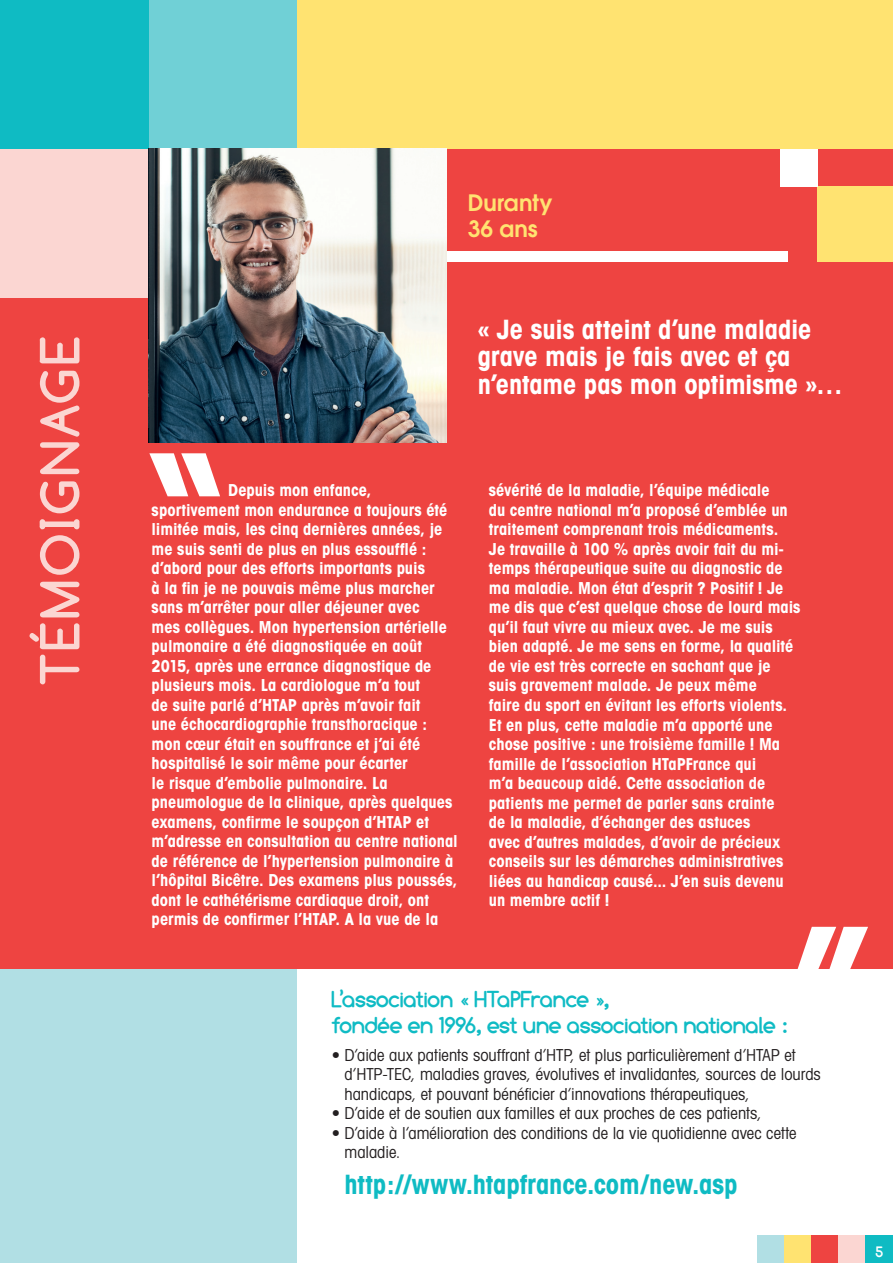
<style>
.page{position:relative;width:893px;height:1263px;background:#b1dfe4}
.page>*{position:absolute;margin:0;border:0;box-sizing:border-box;transform-origin:0 0}
.t1{font:700 condensed 172.05px "Avant Garde";color:#fff}
.t2{font:700 54.15px "Comfortaa";letter-spacing:.065em;color:#fbd6d2}
.t3{font:700 condensed 26.7px/27.3px "Avant Garde";letter-spacing:-.005em;color:#fff}
.t4{font:700 condensed 26.7px "Avant Garde";color:#0fbbc3}
.t5{font:700 22.5px/25.5px "Comfortaa";letter-spacing:-.005em;color:#0fbbc4}
.t6{font:600 22.5px/25.5px "Avant Garde";color:#ffe371}
.t7{font:700 condensed 16.5px/19.5px "Avant Garde";color:#fff}
.t8{font:condensed 16.5px/19.5px "Avant Garde";color:#231f20}
.t9{font:700 15px "Comfortaa";color:#fff}
</style>
<div class="page">
<div style="left:0;top:0;width:149px;height:148px;background:#0fbbc3"></div>
<div style="left:149px;top:0;width:149px;height:148px;background:#70d0d6"></div>
<div style="left:298px;top:148px;width:595px;height:1115px;background:#fff"></div>
<div style="left:757px;top:1236px;width:27px;height:27px;background:#b1dfe4"></div>
<div style="left:784px;top:1236px;width:27px;height:27px;background:#ffe371"></div>
<div style="left:811px;top:1236px;width:28px;height:27px;background:#ee4441"></div>
<div style="left:839px;top:1236px;width:27px;height:27px;background:#fbd6d2"></div>
<div style="left:866px;top:1236px;width:27px;height:27px;background:#0fbbc3"></div>
<div style="left:0;top:149px;width:893px;height:819px;background:#ee4441"></div>
<div style="left:817px;top:186px;width:76px;height:76px;background:#ffe371"></div>
<div style="left:780px;top:149px;width:37px;height:37px;background:#fff"></div>
<div style="left:139px;top:251px;width:648px;height:11px;background:#fff"></div>
<div style="left:298px;top:0;width:595px;height:149px;background:#ffe371"></div>
<div style="left:0;top:149px;width:149px;height:149px;background:#fbd6d2"></div>
<img style="left:149px;top:149px;width:297px;height:294px">
<svg style="left:797px;top:968px;width:71px;height:1px"></svg>
<h2 class="t2" style="left:29px;top:684px;width:350px;rotate:-90deg">TÉMOIGNAGE</h2>
<h3 class="t6" style="left:468px;top:190px;width:86px">Duranty<br>36 ans</h3>
<h3 class="t3" style="left:478px;top:315px;width:367px">« Je suis atteint d’une maladie grave mais je fais avec et ça n’entame pas mon optimisme »…</h3>
<h1 class="t1" style="left:147px;top:408px;width:78px">“</h1>
<p class="t7" style="left:152px;top:480px;width:308px;text-indent:77px">Depuis mon enfance, sportivement mon endurance a toujours été limitée mais, les cinq dernières années, je me suis senti de plus en plus essoufflé : d’abord pour des efforts importants puis<br>à la fin je ne pouvais même plus marcher sans m’arrêter pour aller déjeuner avec<br>mes collègues. Mon hypertension artérielle pulmonaire a été diagnostiquée en août 2015, après une errance diagnostique de plusieurs mois. La cardiologue m’a tout<br>de suite parlé d’HTAP après m’avoir fait<br>une échocardiographie transthoracique : mon cœur était en souffrance et j’ai été hospitalisé le soir même pour écarter<br>le risque d’embolie pulmonaire. La pneumologue de la clinique, après quelques examens, confirme le soupçon d’HTAP et m’adresse en consultation au centre national de référence de l’hypertension pulmonaire à l’hôpital Bicêtre. Des examens plus poussés, dont le cathétérisme cardiaque droit, ont permis de confirmer l’HTAP. A la vue de la</p>
<p class="t7" style="left:489px;top:480px;width:313px">sévérité de la maladie, l’équipe médicale<br>du centre national m’a proposé d’emblée un traitement comprenant trois médicaments.<br>Je travaille à 100 % après avoir fait du mi&shy;temps thérapeutique suite au diagnostic de ma maladie. Mon état d’esprit ? Positif ! Je me dis que c’est quelque chose de lourd mais qu’il faut vivre au mieux avec. Je me suis bien adapté. Je me sens en forme, la qualité de vie est très correcte en sachant que je suis gravement malade. Je peux même<br>faire du sport en évitant les efforts violents.<br>Et en plus, cette maladie m’a apporté une chose positive : une troisième famille ! Ma famille de l’association HTaPFrance qui<br>m’a beaucoup aidé. Cette association de patients me permet de parler sans crainte<br>de la maladie, d’échanger des astuces<br>avec d’autres malades, d’avoir de précieux conseils sur les démarches administratives liées au handicap causé... J’en suis devenu un membre actif !</p>
<h3 class="t5" style="left:332px;top:987px;width:457px">L’association « HTaPFrance »,<br>fondée en 1996, est une association nationale :</h3>
<p class="t8" style="left:344px;top:1045px;width:478px;text-indent:-13px">• D’aide aux patients souffrant d’HTP, et plus particulièrement d’HTAP et d’HTP-TEC, maladies graves, évolutives et invalidantes, sources de lourds handicaps, et pouvant bénéficier d’innovations thérapeutiques,</p>
<p class="t8" style="left:332px;top:1103px;width:431px">• D’aide et de soutien aux familles et aux proches de ces patients,</p>
<p class="t8" style="left:344px;top:1123px;width:453px;text-indent:-13px">• D’aide à l’amélioration des conditions de la vie quotidienne avec cette maladie.</p>
<h3 class="t4" style="left:344px;top:1167px;width:395px">http://www.htapfrance.com/new.asp</h3>
<p class="t9" style="left:876px;top:1243px;width:9px">5</p>
</div>
